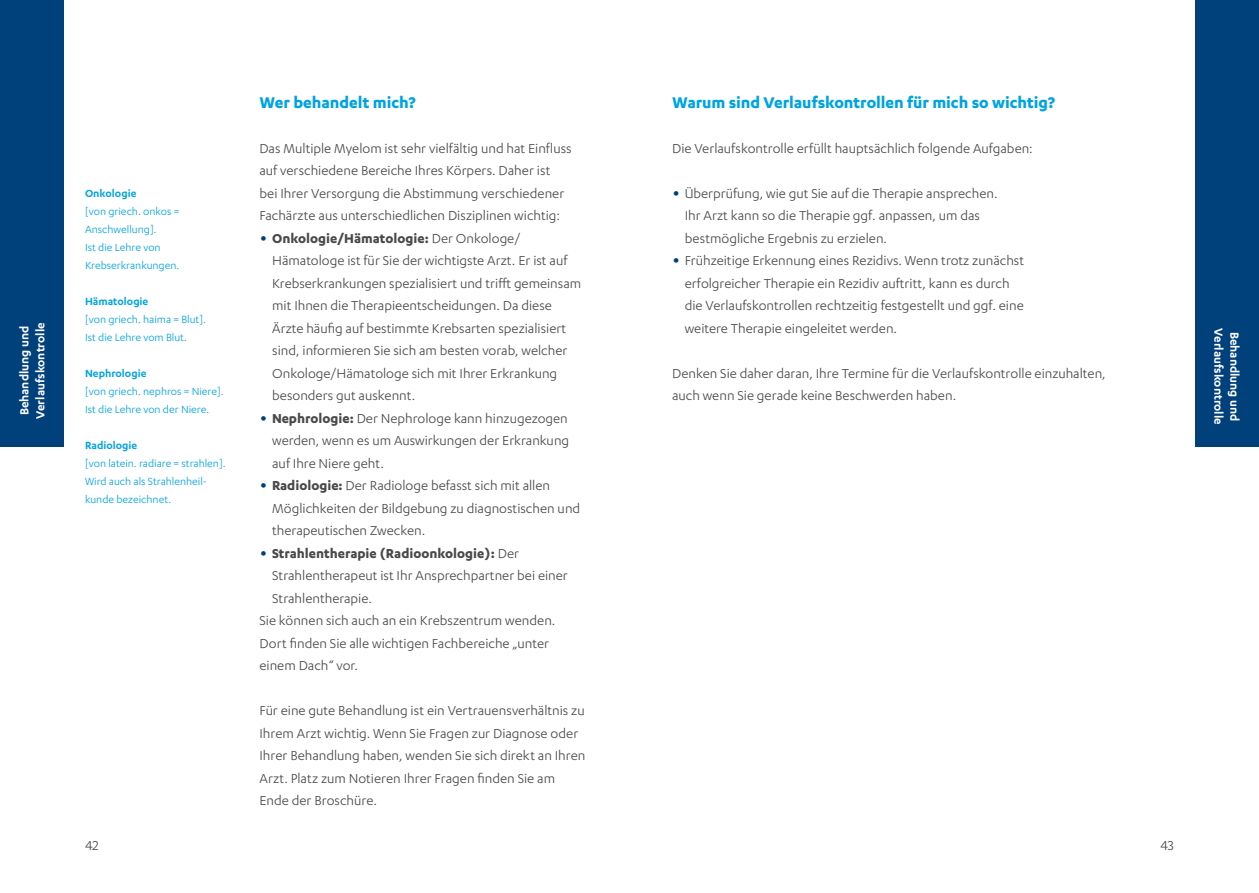
<style>
.page{position:relative;width:1259px;height:893px;background:#fff}
.page>*{position:absolute;margin:0;border:0;box-sizing:border-box;transform-origin:0 0}
.t1{font:700 18px "Karbon";letter-spacing:-.005em;color:#00a3e2}
.t2{font:15px/22.5px "Karbon";color:#494948}
.t3{font:700 15px "Karbon";color:#494948}
.t4{font:600 13.5px/16.2px "Karbon";color:#fff}
.t5{font:12px/18px "Karbon";color:#00a3e2}
.t6{font:600 12px "Karbon";color:#00a3e2}
.s1{font-size:25.5px;color:#00407b}
.s2{font-weight:700}
.s3{font-weight:400;font-size:25.5px;color:#00407b}
.s4{font-weight:400}
</style>
<div class="page">
<div style="left:1195px;top:0;width:64px;height:447px;background:#00407b"></div>
<div style="left:0;top:0;width:64px;height:447px;background:#00407b"></div>
<p class="t4" style="left:16px;top:419px;width:98px;rotate:-90deg">Behandlung und<br>Verlaufskontrolle</p>
<p class="t6" style="left:85px;top:187px;width:53px">Onkologie</p>
<p class="t5" style="left:85px;top:202px;width:96px">[von griech. onkos =<br>Anschwellung].<br>Ist die Lehre von<br>Krebserkrankungen.</p>
<p class="t6" style="left:85px;top:295px;width:65px">Hämatologie</p>
<p class="t5" style="left:85px;top:310px;width:122px">[von griech. haima = Blut].<br>Ist die Lehre vom Blut.</p>
<p class="t6" style="left:85px;top:367px;width:63px">Nephrologie</p>
<p class="t5" style="left:85px;top:382px;width:140px">[von griech. nephros = Niere].<br>Ist die Lehre von der Niere.</p>
<p class="t6" style="left:85px;top:439px;width:54px">Radiologie</p>
<p class="t5" style="left:85px;top:454px;width:142px">[von latein. radiare = strahlen].<br>Wird auch als Strahlenheil&shy;kunde bezeichnet.</p>
<p class="t1" style="left:259px;top:92px;width:158px">Wer behandelt mich?</p>
<p class="t2" style="left:259px;top:136px;width:314px">Das Multiple Myelom ist sehr vielfältig und hat Einfluss auf verschiedene Bereiche Ihres Körpers. Daher ist bei Ihrer Versorgung die Abstimmung verschiedener Fachärzte aus unterschiedlichen Disziplinen wichtig:</p>
<p class="t2" style="left:272px;top:226px;width:310px;text-indent:-13px"><span class="s1">•</span> <span class="s2">Onkologie/Hämatologie:</span> Der Onkologe/ Hämatologe ist für Sie der wichtigste Arzt. Er ist auf Krebserkrankungen spezialisiert und trifft gemeinsam mit Ihnen die Therapieentscheidungen. Da diese Ärzte häufig auf bestimmte Krebsarten spezialisiert sind, informieren Sie sich am besten vorab, welcher Onkologe/Hämatologe sich mit Ihrer Erkrankung besonders gut auskennt.</p>
<p class="t2" style="left:272px;top:406px;width:298px;text-align:justify;text-indent:-13px"><span class="s1">•</span> <span class="s2">Nephrologie:</span> Der Nephrologe kann hinzugezogen werden, wenn es um Auswirkungen der Erkrankung auf Ihre Niere geht.</p>
<p class="t2" style="left:272px;top:474px;width:309px;text-indent:-13px"><span class="s1">•</span> <span class="s2">Radiologie:</span> Der Radiologe befasst sich mit allen<br>Möglichkeiten der Bildgebung zu diagnostischen und therapeutischen Zwecken.</p>
<p class="t3" style="left:259px;top:544px;width:261px"><span class="s3">•</span> Strahlentherapie (Radioonkologie): <span class="s4">Der</span></p>
<p class="t2" style="left:272px;top:564px;width:297px">Strahlentherapeut ist Ihr Ansprechpartner bei einer</p>
<p class="t2" style="left:272px;top:586px;width:101px">Strahlentherapie.</p>
<p class="t2" style="left:259px;top:609px;width:297px">Sie können sich auch an ein Krebszentrum wenden.</p>
<p class="t2" style="left:259px;top:631px;width:291px">Dort finden Sie alle wichtigen Fachbereiche „unter</p>
<p class="t2" style="left:259px;top:654px;width:100px">einem Dach“ vor.</p>
<p class="t2" style="left:259px;top:699px;width:327px">Für eine gute Behandlung ist ein Vertrauensverhältnis zu Ihrem Arzt wichtig. Wenn Sie Fragen zur Diagnose oder Ihrer Behandlung haben, wenden Sie sich direkt an Ihren Arzt. Platz zum Notieren Ihrer Fragen finden Sie am Ende der Broschüre.</p>
<p class="t1" style="left:672px;top:92px;width:384px">Warum sind Verlaufskontrollen für mich so wichtig?</p>
<p class="t2" style="left:672px;top:136px;width:362px">Die Verlaufskontrolle erfüllt hauptsächlich folgende Aufgaben:</p>
<p class="t2" style="left:685px;top:181px;width:314px;text-indent:-13px"><span class="s1">•</span> Überprüfung, wie gut Sie auf die Therapie ansprechen.<br>Ihr Arzt kann so die Therapie ggf. anpassen, um das bestmögliche Ergebnis zu erzielen.</p>
<p class="t2" style="left:685px;top:249px;width:341px;text-indent:-13px"><span class="s1">•</span> Frühzeitige Erkennung eines Rezidivs. Wenn trotz zunächst erfolgreicher Therapie ein Rezidiv auftritt, kann es durch die Verlaufskontrollen rechtzeitig festgestellt und ggf. eine weitere Therapie eingeleitet werden.</p>
<p class="t2" style="left:672px;top:361px;width:435px">Denken Sie daher daran, Ihre Termine für die Verlaufskontrolle einzuhalten, auch wenn Sie gerade keine Beschwerden haben.</p>
<p class="t2" style="left:85px;top:834px;width:15px">42</p>
<p class="t2" style="left:1160px;top:834px;width:15px">43</p>
<p class="t4" style="left:1227px;top:328px;width:98px;rotate:90deg">Verlaufskontrolle</p>
<p class="t4" style="left:1243px;top:332px;width:91px;rotate:90deg">Behandlung und</p>
</div>
